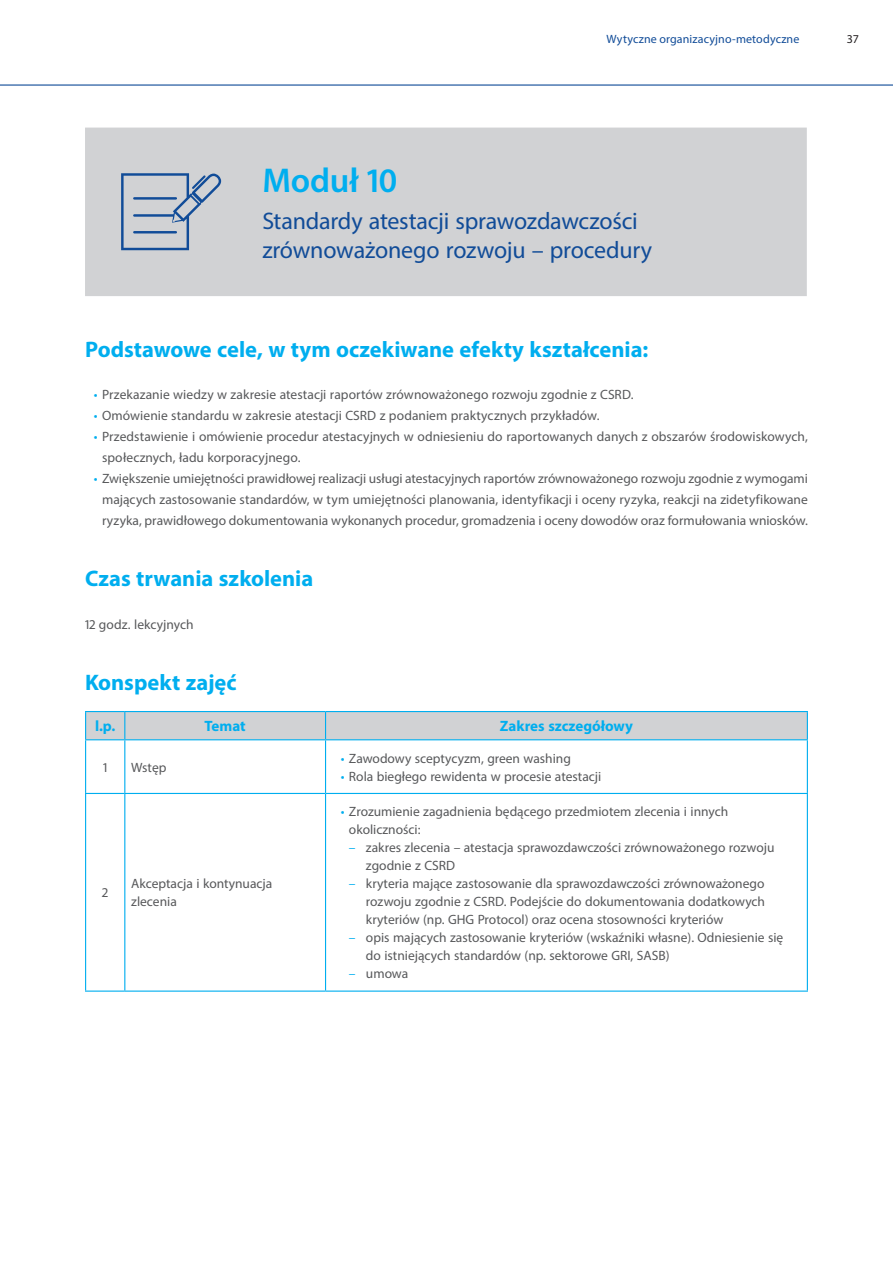
<style>
.page{position:relative;width:893px;height:1263px;background:#fff}
.page>*{position:absolute;margin:0;border:0;box-sizing:border-box;transform-origin:0 0}
.t1{font:600 34.5px "Myriad Pro";letter-spacing:-.005em;color:#00aeef}
.t2{font:24px/28.8px "Myriad Pro";letter-spacing:-.01em;color:#114c98}
.t3{font:700 22.5px "Myriad Pro";color:#00aeef}
.t4{font:700 15px "Myriad Pro";color:#00aeef}
.t5{font:13.5px/18px "Myriad Pro";color:#57585a}
.t6{font:12px "Myriad Pro";letter-spacing:.01em;color:#114c98}
.t7{font:12px "Myriad Pro";color:#231f20}
.s1{color:#00aeef}
</style>
<div class="page">
<hr style="left:0;top:84px;width:893px;height:2px;background:#114c98">
<div style="left:85px;top:128px;width:722px;height:168px;background:#d1d2d4"></div>
<svg style="left:121px;top:173px;width:100px;height:77px;background:#afbac9"></svg>
<hr style="left:124px;top:740px;width:1px;height:53px;background:#00aeef">
<hr style="left:325px;top:740px;width:1px;height:53px;background:#00aeef">
<hr style="left:85px;top:793px;width:40px;height:1px;background:#00aeef">
<hr style="left:125px;top:793px;width:201px;height:1px;background:#00aeef">
<hr style="left:124px;top:794px;width:1px;height:196px;background:#00aeef">
<hr style="left:326px;top:793px;width:482px;height:1px;background:#00aeef">
<hr style="left:325px;top:794px;width:1px;height:196px;background:#00aeef">
<hr style="left:85px;top:990px;width:40px;height:2px;background:#00aeef">
<hr style="left:125px;top:990px;width:201px;height:2px;background:#00aeef">
<hr style="left:326px;top:990px;width:482px;height:2px;background:#00aeef">
<hr style="left:85px;top:740px;width:1px;height:53px;background:#00aeef">
<hr style="left:807px;top:740px;width:1px;height:53px;background:#00aeef">
<hr style="left:85px;top:794px;width:1px;height:196px;background:#00aeef">
<hr style="left:807px;top:794px;width:1px;height:196px;background:#00aeef">
<svg style="left:85px;top:711px;width:723px;height:28px;background:#c7d0d5"></svg>
<hr style="left:85px;top:739px;width:40px;height:1px;background:#00aeef">
<hr style="left:125px;top:739px;width:201px;height:1px;background:#00aeef">
<hr style="left:326px;top:739px;width:482px;height:1px;background:#00aeef">
<p class="t6" style="left:607px;top:31px;width:194px">Wytyczne organizacyjno-metodyczne</p>
<p class="t7" style="left:847px;top:31px;width:14px">37</p>
<h1 class="t1" style="left:262px;top:161px;width:137px">Moduł 10</h1>
<h2 class="t2" style="left:262px;top:206px;width:391px">Standardy atestacji sprawozdawczości zrównoważonego rozwoju – procedury</h2>
<h3 class="t3" style="left:85px;top:335px;width:565px">Podstawowe cele, w tym oczekiwane efekty kształcenia:</h3>
<p class="t5" style="left:94px;top:386px;width:541px"><span class="s1">•</span> Przekazanie wiedzy w zakresie atestacji raportów zrównoważonego rozwoju zgodnie z CSRD.</p>
<p class="t5" style="left:94px;top:407px;width:507px"><span class="s1">•</span> Omówienie standardu w zakresie atestacji CSRD z podaniem praktycznych przykładów.</p>
<p class="t5" style="left:102px;top:426px;width:707px;line-height:21px;text-indent:-8px"><span class="s1">•</span> Przedstawienie i omówienie procedur atestacyjnych w odniesieniu do raportowanych danych z obszarów środowiskowych, społecznych, ładu korporacyjnego.</p>
<p class="t5" style="left:94px;top:468px;width:715px;line-height:21px;text-align:center"><span class="s1">•</span> Zwiększenie umiejętności prawidłowej realizacji usługi atestacyjnych raportów zrównoważonego rozwoju zgodnie z wymogami mających zastosowanie standardów, w tym umiejętności planowania, identyfikacji i oceny ryzyka, reakcji na zidetyfikowane ryzyka, prawidłowego dokumentowania wykonanych procedur, gromadzenia i oceny dowodów oraz formułowania wniosków.</p>
<h3 class="t3" style="left:85px;top:564px;width:230px">Czas trwania szkolenia</h3>
<p class="t5" style="left:85px;top:615px;width:110px">12 godz. lekcyjnych</p>
<h3 class="t3" style="left:85px;top:667px;width:153px">Konspekt zajęć</h3>
<p class="t4" style="left:95px;top:716px;width:22px">l.p.</p>
<p class="t4" style="left:205px;top:716px;width:43px">Temat</p>
<p class="t4" style="left:500px;top:716px;width:135px">Zakres szczegółowy</p>
<p class="t5" style="left:103px;top:758px;width:6px">1</p>
<p class="t5" style="left:131px;top:758px;width:37px">Wstęp</p>
<p class="t5" style="left:341px;top:749px;width:232px"><span class="s1">•</span> Zawodowy sceptycyzm, green washing</p>
<p class="t5" style="left:341px;top:767px;width:262px"><span class="s1">•</span> Rola biegłego rewidenta w procesie atestacji</p>
<p class="t5" style="left:102px;top:883px;width:8px">2</p>
<p class="t5" style="left:131px;top:874px;width:143px">Akceptacja i kontynuacja zlecenia</p>
<p class="t5" style="left:349px;top:802px;width:381px;text-indent:-8px"><span class="s1">•</span> Zrozumienie zagadnienia będącego przedmiotem zlecenia i innych okoliczności:</p>
<p class="t5" style="left:366px;top:838px;width:410px;text-indent:-17px"><span class="s1">–</span> zakres zlecenia – atestacja sprawozdawczości zrównoważonego rozwoju zgodnie z CSRD</p>
<p class="t5" style="left:366px;top:874px;width:401px;text-align:justify;text-indent:-17px"><span class="s1">–</span> kryteria mające zastosowanie dla sprawozdawczości zrównoważonego rozwoju zgodnie z CSRD. Podejście do dokumentowania dodatkowych kryteriów (np. GHG Protocol) oraz ocena stosowności kryteriów</p>
<p class="t5" style="left:366px;top:928px;width:419px;text-indent:-17px"><span class="s1">–</span> opis mających zastosowanie kryteriów (wskaźniki własne). Odniesienie się do istniejących standardów (np. sektorowe GRI, SASB)</p>
<p class="t5" style="left:349px;top:964px;width:61px"><span class="s1">–</span> umowa</p>
</div>
